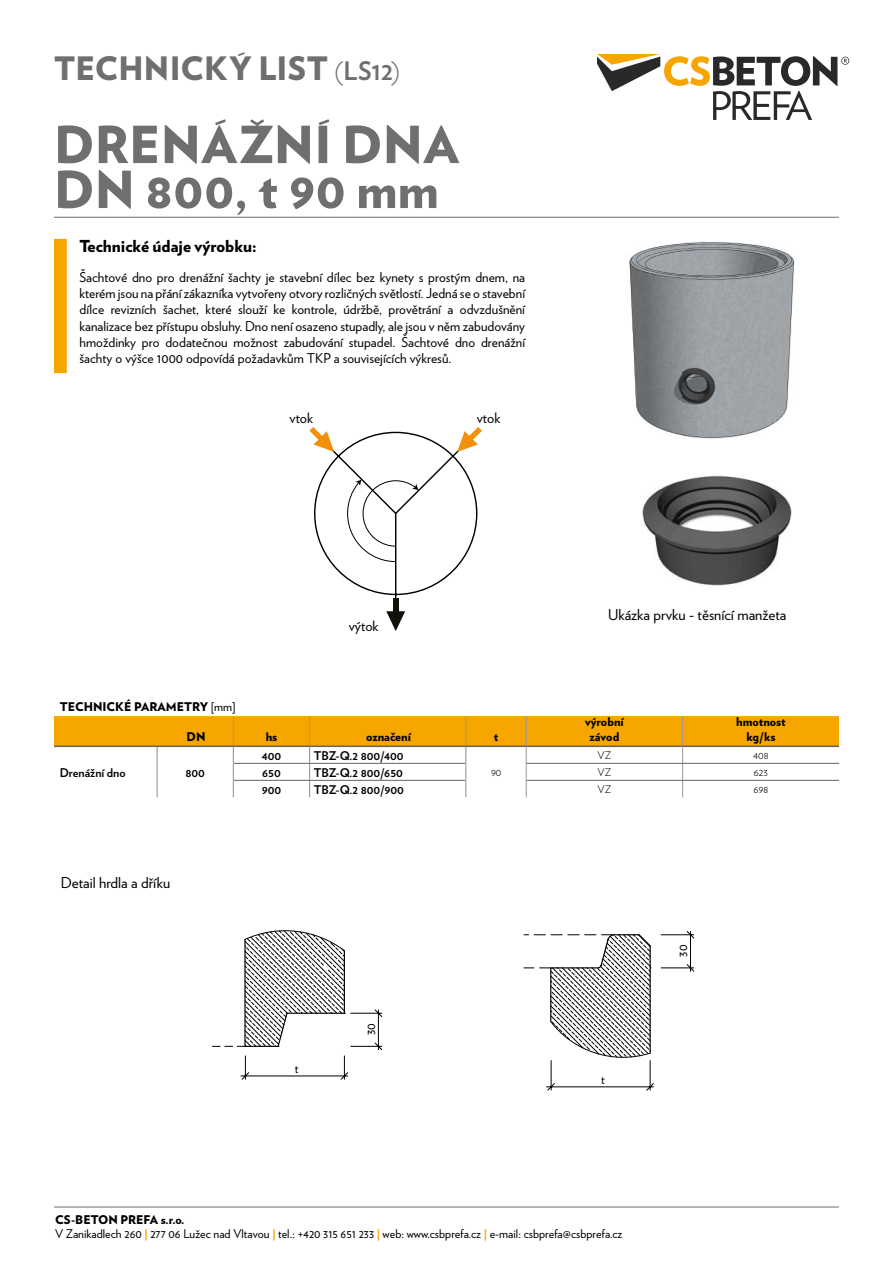
<style>
.page{position:relative;width:893px;height:1263px;background:#fff}
.page>*{position:absolute;margin:0;border:0;box-sizing:border-box;transform-origin:0 0}
.t1{font:900 51px/45px "Verlag ACCENT";letter-spacing:.005em;color:#706f6f}
.t2{font:900 32.25px "Verlag ACCENT";letter-spacing:.005em;color:#706f6f}
.t3{font:29.25px "Verlag";color:#000;scale:.8 1}
.t4{font:900 16.5px "Verlag";color:#000}
.t5{font:15px "Verlag";color:#000}
.t6{font:14.25px "Verlag";color:#000}
.t7{font:13.5px/16.2px "Verlag";color:#000;text-align:justify}
.t8{font:12.45px "Verlag";color:#000}
.t9{font:12.45px "Verlag";color:#1d1e1b}
.t10{font:12px/14.4px "Verlag";color:#000}
.t11{font:700 12px "Verlag";color:#000}
.t12{font:900 12px/14.4px "Verlag";color:#000;text-align:center}
.t13{font:300 10.5px "Verlag";color:#000}
.s1{font-weight:300;font-size:25.5px}
.s2{font-weight:700;font-size:25.5px}
.s3{font-weight:400}
.s4{font-weight:900}
.s5{font-weight:900;color:#f7a600}
</style>
<div class="page">
<svg style="left:597px;top:54px;width:252px;height:66px"></svg>
<hr style="left:54px;top:1206px;width:785px;height:1px;background:#706f6f">
<hr style="left:54px;top:217px;width:785px;height:1px;background:#706f6f">
<div style="left:54px;top:239px;width:13px;height:134px;background:#f7a600"></div>
<svg style="left:309px;top:427px;width:173px;height:204px"></svg>
<img style="left:642px;top:475px;width:150px;height:111px">
<svg style="left:54px;top:716px;width:785px;height:81px"></svg>
<hr style="left:234px;top:763px;width:76px;height:1px;background:#646363">
<hr style="left:310px;top:763px;width:155px;height:1px;background:#646363">
<hr style="left:526px;top:763px;width:157px;height:1px;background:#646363">
<hr style="left:683px;top:763px;width:156px;height:1px;background:#646363">
<hr style="left:234px;top:780px;width:76px;height:1px;background:#646363">
<hr style="left:310px;top:780px;width:155px;height:1px;background:#646363">
<hr style="left:526px;top:780px;width:157px;height:1px;background:#646363">
<hr style="left:683px;top:780px;width:156px;height:1px;background:#646363">
<svg style="left:630px;top:243px;width:164px;height:194px;background:#979b9e"></svg>
<svg style="left:211px;top:1045px;width:443px;height:45px"></svg>
<svg style="left:244px;top:930px;width:407px;height:134px"></svg>
<h2 class="t2" style="left:54px;top:52px;width:347px">TECHNICKÝ LIST <span class="s1">(</span><span class="s2">LS12</span><span class="s1">)</span></h2>
<h1 class="t1" style="left:54px;top:128px;width:406px">DRENÁŽNÍ DNA<br>DN 800, t 90 mm</h1>
<p class="t4" style="left:80px;top:233px;width:179px">Technické údaje výrobku:</p>
<p class="t7" style="left:80px;top:268px;width:447px">Šachtové dno pro drenážní šachty je stavební dílec bez kynety s prostým dnem, na kterém jsou na přání zákazníka vytvořeny otvory rozličných světlostí. Jedná se o stavební dílce revizních šachet, které slouží ke kontrole, údržbě, provětrání a odvzdušnění kanalizace bez přístupu obsluhy. Dno není osazeno stupadly, ale jsou v něm zabudovány hmoždinky pro dodatečnou možnost zabudování stupadel. Šachtové dno drenážní šachty o výšce 1000 odpovídá požadavkům TKP a souvisejících výkresů.</p>
<p class="t9" style="left:214px;top:338px;width:40px">Půdorys</p>
<p class="t6" style="left:290px;top:407px;width:25px">vtok</p>
<p class="t6" style="left:477px;top:407px;width:25px">vtok</p>
<p class="t6" style="left:349px;top:615px;width:31px">výtok</p>
<p class="t12" style="left:60px;top:698px;width:177px">TECHNICKÉ PARAMETRY <span class="s3">[mm]</span></p>
<p class="t12" style="left:187px;top:729px;width:21px">DN</p>
<p class="t12" style="left:266px;top:729px;width:13px">hs</p>
<p class="t12" style="left:366px;top:729px;width:46px">označení</p>
<p class="t12" style="left:494px;top:729px;width:6px">t</p>
<p class="t8" style="left:603px;top:604px;width:30px">ØDN</p>
<p class="t8" style="left:711px;top:604px;width:5px">t</p>
<p class="t5" style="left:608px;top:603px;width:180px">Ukázka prvku - těsnící manžeta</p>
<p class="t12" style="left:585px;top:714px;width:40px">výrobní závod</p>
<p class="t12" style="left:736px;top:714px;width:51px">hmotnost kg/ks</p>
<p class="t11" style="left:60px;top:763px;width:67px">Drenážní dno</p>
<p class="t11" style="left:185px;top:763px;width:21px">800</p>
<p class="t5" style="left:61px;top:871px;width:111px">Detail hrdla a dříku</p>
<p class="t11" style="left:262px;top:746px;width:21px">400</p>
<p class="t11" style="left:314px;top:746px;width:91px">TBZ-Q.2 800/400</p>
<p class="t13" style="left:597px;top:748px;width:15px">VZ</p>
<p class="t13" style="left:753px;top:748px;width:17px">408</p>
<h3 class="t3" style="left:237px;top:747px;width:74px">B (1:2)</h3>
<p class="t11" style="left:262px;top:763px;width:20px">650</p>
<p class="t11" style="left:314px;top:763px;width:91px">TBZ-Q.2 800/650</p>
<p class="t13" style="left:597px;top:764px;width:15px">VZ</p>
<p class="t13" style="left:754px;top:764px;width:16px">623</p>
<p class="t11" style="left:262px;top:780px;width:21px">900</p>
<p class="t11" style="left:314px;top:780px;width:92px">TBZ-Q.2 800/900</p>
<p class="t13" style="left:597px;top:782px;width:15px">VZ</p>
<p class="t13" style="left:753px;top:782px;width:16px">698</p>
<p class="t13" style="left:491px;top:765px;width:12px">90</p>
<p class="t8" style="left:295px;top:1059px;width:5px">t</p>
<p class="t8" style="left:361px;top:1035px;width:13px;rotate:-90deg">30</p>
<p class="t8" style="left:601px;top:1070px;width:5px">t</p>
<p class="t8" style="left:673px;top:957px;width:13px;rotate:-90deg">30</p>
<p class="t10" style="left:55px;top:1212px;width:569px"><span class="s4">CS-BETON PREFA s.r.o.<br></span>V Zanikadlech 260 <span class="s5">|</span> 277 06 Lužec nad Vltavou <span class="s5">|</span> tel.: +420 315 651 233 <span class="s5">|</span> web: www.csbprefa.cz <span class="s5">|</span> e-mail: csbprefa@csbprefa.cz</p>
</div>
